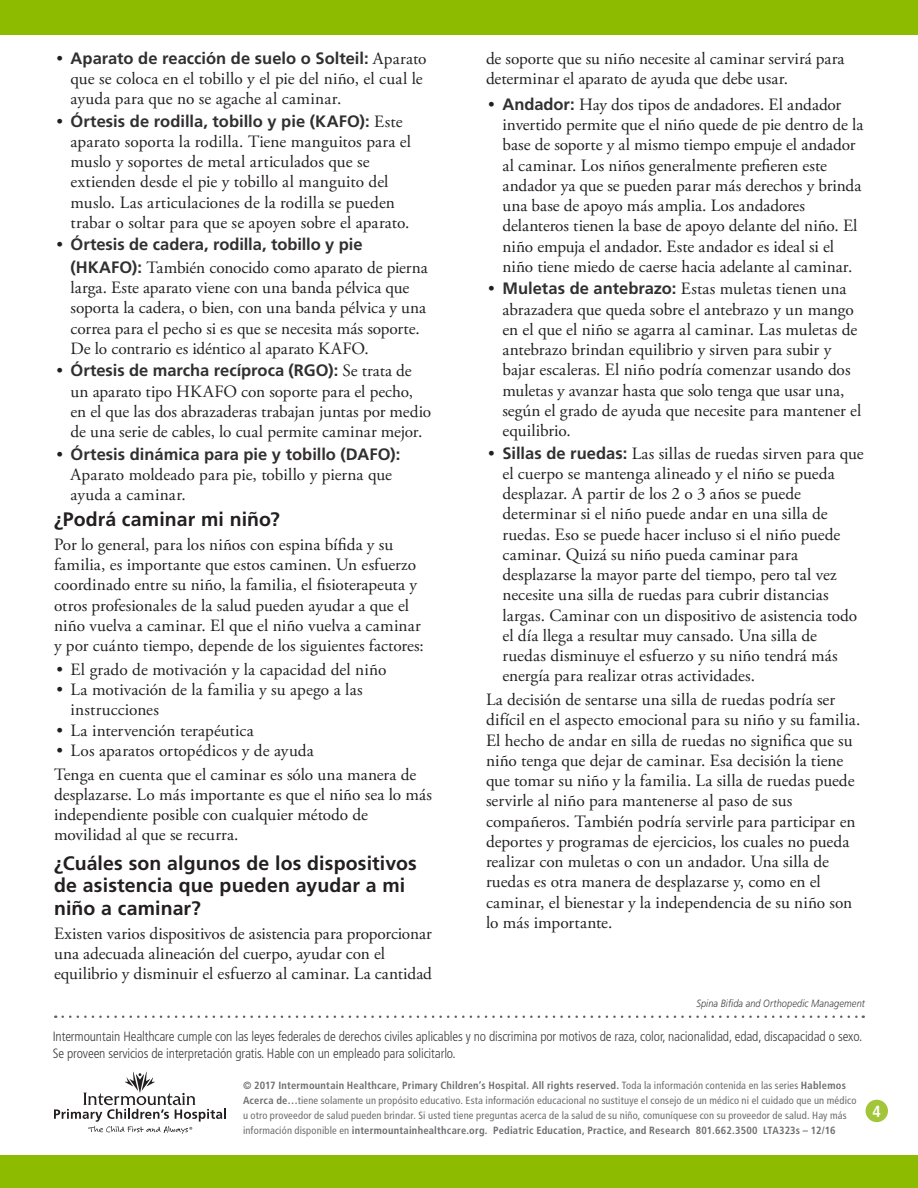
<style>
.page{position:relative;width:918px;height:1188px;background:#fff}
.page>*{position:absolute;margin:0;border:0;box-sizing:border-box;transform-origin:0 0}
.Level_1__h2__SPANISH{font:700 19.5px/22.5px "Frutiger LT Std";letter-spacing:.005em;color:#231f20}
.Main__p__SPANISH{font:17.25px/20.2px "Adobe Garamond Pro";color:#231f20}
.t1{font:700 16.5px "Frutiger LT Std";color:#312f30}
.t2{font:700 condensed 16.2px "Frutiger LT Std";color:#fff}
.t3{font:300 condensed 13.5px/17.1px "Frutiger LT Std";letter-spacing:-.01em;color:#3e3e3f}
.t4{font:condensed 10.5px/15px "Frutiger LT Std";letter-spacing:.015em;color:#6c6d70}
.Table_Main{font:italic 300 10.5px "Frutiger LT Std";letter-spacing:.01em;color:#3e3e3f;scale:.88 1}
.s1{font-family:"Adobe Garamond Pro";font-weight:400;font-size:17.25px;color:#231f20}
.s2{font-family:"Frutiger LT Std";font-weight:700;font-size:16.5px;color:#312f30}
.s3{font-weight:700}
</style>
<div class="page">
<div style="left:0;top:0;width:918px;height:35px;background:#8dbb00"></div>
<div style="left:866px;top:1100px;width:22px;height:22px;background:#a2c53a;border-radius:50%"></div>
<div style="left:0;top:1156px;width:918px;height:32px;background:#8dbb00"></div>
<svg style="left:54px;top:1072px;width:172px;height:62px"></svg>
<svg style="left:63px;top:1016px;width:801px;height:2px"></svg>
<p class="t1" style="left:56px;top:48px;width:372px"><span class="s1">•</span> Aparato de reacción de suelo o Solteil: <span class="s1">Aparato</span></p>
<p class="Main__p__SPANISH" style="left:71px;top:69px;width:354px">que se coloca en el tobillo y el pie del niño, el cual le ayuda para que no se agache al caminar.</p>
<p class="t1" style="left:56px;top:111px;width:348px"><span class="s1">•</span> Órtesis de rodilla, tobillo y pie (KAFO): <span class="s1">Este</span></p>
<p class="Main__p__SPANISH" style="left:71px;top:132px;width:342px">aparato soporta la rodilla. Tiene manguitos para el muslo y soportes de metal articulados que se extienden desde el pie y tobillo al manguito del muslo. Las articulaciones de la rodilla se pueden trabar o soltar para que se apoyen sobre el aparato.</p>
<p class="t1" style="left:56px;top:235px;width:308px"><span class="s1">•</span> Órtesis de cadera, rodilla, tobillo y pie</p>
<p class="Main__p__SPANISH" style="left:71px;top:258px;width:359px"><span class="s2">(HKAFO):</span> También conocido como aparato de pierna larga. Este aparato viene con una banda pélvica que soporta la cadera, o bien, con una banda pélvica y una correa para el pecho si es que se necesita más soporte.<br>De lo contrario es idéntico al aparato KAFO.</p>
<p class="t1" style="left:56px;top:361px;width:357px"><span class="s1">•</span> Órtesis de marcha recíproca (RGO): <span class="s1">Se trata de</span></p>
<p class="Main__p__SPANISH" style="left:71px;top:382px;width:362px">un aparato tipo HKAFO con soporte para el pecho, en el que las dos abrazaderas trabajan juntas por medio de una serie de cables, lo cual permite caminar mejor.</p>
<p class="t1" style="left:56px;top:444px;width:346px"><span class="s1">•</span> Órtesis dinámica para pie y tobillo (DAFO):</p>
<p class="Main__p__SPANISH" style="left:71px;top:465px;width:323px">Aparato moldeado para pie, tobillo y pierna que ayuda a caminar.</p>
<p class="Level_1__h2__SPANISH" style="left:54px;top:508px;width:227px">¿Podrá caminar mi niño?</p>
<p class="Main__p__SPANISH" style="left:54px;top:535px;width:371px">Por lo general, para los niños con espina bífida y su familia, es importante que estos caminen. Un esfuerzo coordinado entre su niño, la familia, el fisioterapeuta y otros profesionales de la salud pueden ayudar a que el niño vuelva a caminar. El que el niño vuelva a caminar y por cuánto tiempo, depende de los siguientes factores:</p>
<p class="Main__p__SPANISH" style="left:56px;top:660px;width:332px">• El grado de motivación y la capacidad del niño</p>
<p class="Main__p__SPANISH" style="left:71px;top:680px;width:294px;text-indent:-14px">• La motivación de la familia y su apego a las instrucciones</p>
<p class="Main__p__SPANISH" style="left:56px;top:721px;width:199px">• La intervención terapéutica</p>
<p class="Main__p__SPANISH" style="left:56px;top:741px;width:259px">• Los aparatos ortopédicos y de ayuda</p>
<p class="Main__p__SPANISH" style="left:54px;top:765px;width:380px">Tenga en cuenta que el caminar es sólo una manera de desplazarse. Lo más importante es que el niño sea lo más independiente posible con cualquier método de movilidad al que se recurra.</p>
<p class="Level_1__h2__SPANISH" style="left:54px;top:852px;width:364px">¿Cuáles son algunos de los dispositivos de asistencia que pueden ayudar a mi niño a caminar?</p>
<p class="Main__p__SPANISH" style="left:54px;top:924px;width:379px">Existen varios dispositivos de asistencia para proporcionar una adecuada alineación del cuerpo, ayudar con el equilibrio y disminuir el esfuerzo al caminar. La cantidad</p>
<p class="Main__p__SPANISH" style="left:486px;top:49px;width:360px">de soporte que su niño necesite al caminar servirá para determinar el aparato de ayuda que debe usar.</p>
<p class="Main__p__SPANISH" style="left:502px;top:95px;width:362px;text-indent:-14px">• <span class="s2">Andador:</span> Hay dos tipos de andadores. El andador invertido permite que el niño quede de pie dentro de la base de soporte y al mismo tiempo empuje el andador al caminar. Los niños generalmente prefieren este andador ya que se pueden parar más derechos y brinda una base de apoyo más amplia. Los andadores delanteros tienen la base de apoyo delante del niño. El niño empuja el andador. Este andador es ideal si el niño tiene miedo de caerse hacia adelante al caminar.</p>
<p class="Main__p__SPANISH" style="left:502px;top:279px;width:360px;text-indent:-14px">• <span class="s2">Muletas de antebrazo:</span> Estas muletas tienen una abrazadera que queda sobre el antebrazo y un mango en el que el niño se agarra al caminar. Las muletas de antebrazo brindan equilibrio y sirven para subir y bajar escaleras. El niño podría comenzar usando dos muletas y avanzar hasta que solo tenga que usar una, según el grado de ayuda que necesite para mantener el equilibrio.</p>
<p class="Main__p__SPANISH" style="left:502px;top:444px;width:363px;text-indent:-14px">• <span class="s2">Sillas de ruedas:</span> Las sillas de ruedas sirven para que el cuerpo se mantenga alineado y el niño se pueda desplazar. A partir de los 2 o 3 años se puede determinar si el niño puede andar en una silla de ruedas. Eso se puede hacer incluso si el niño puede caminar. Quizá su niño pueda caminar para desplazarse la mayor parte del tiempo, pero tal vez necesite una silla de ruedas para cubrir distancias largas. Caminar con un dispositivo de asistencia todo el día llega a resultar muy cansado. Una silla de ruedas disminuye el esfuerzo y su niño tendrá más energía para realizar otras actividades.</p>
<p class="Main__p__SPANISH" style="left:486px;top:690px;width:376px">La decisión de sentarse una silla de ruedas podría ser difícil en el aspecto emocional para su niño y su familia.<br>El hecho de andar en silla de ruedas no significa que su niño tenga que dejar de caminar. Esa decisión la tiene que tomar su niño y la familia. La silla de ruedas puede servirle al niño para mantenerse al paso de sus compañeros. También podría servirle para participar en deportes y programas de ejercicios, los cuales no pueda realizar con muletas o con un andador. Una silla de ruedas es otra manera de desplazarse y, como en el caminar, el bienestar y la independencia de su niño son lo más importante.</p>
<p class="Table_Main" style="left:696px;top:997px;width:193px">Spina Bifida and Orthopedic Management</p>
<p class="t3" style="left:53px;top:1027px;width:811px">Intermountain Healthcare cumple con las leyes federales de derechos civiles aplicables y no discrimina por motivos de raza, color, nacionalidad, edad, discapacidad o sexo.<br>Se proveen servicios de interpretación gratis. Hable con un empleado para solicitarlo.</p>
<p class="t4" style="left:243px;top:1078px;width:615px"><span class="s3">© 2017 Intermountain Healthcare, Primary Children’s Hospital. All rights reserved.</span> Toda la información contenida en las series <span class="s3">Hablemos Acerca de…</span>tiene solamente un propósito educativo. Esta información educacional no sustituye el consejo de un médico ni el cuidado que un médico u otro proveedor de salud pueden brindar. Si usted tiene preguntas acerca de la salud de su niño, comuníquese con su proveedor de salud. Hay más información disponible en <span class="s3">intermountainhealthcare.org. Pediatric Education, Practice, and Research 801.662.3500 LTA323s – 12/16</span></p>
<p class="t2" style="left:873px;top:1101px;width:10px">4</p>
</div>
